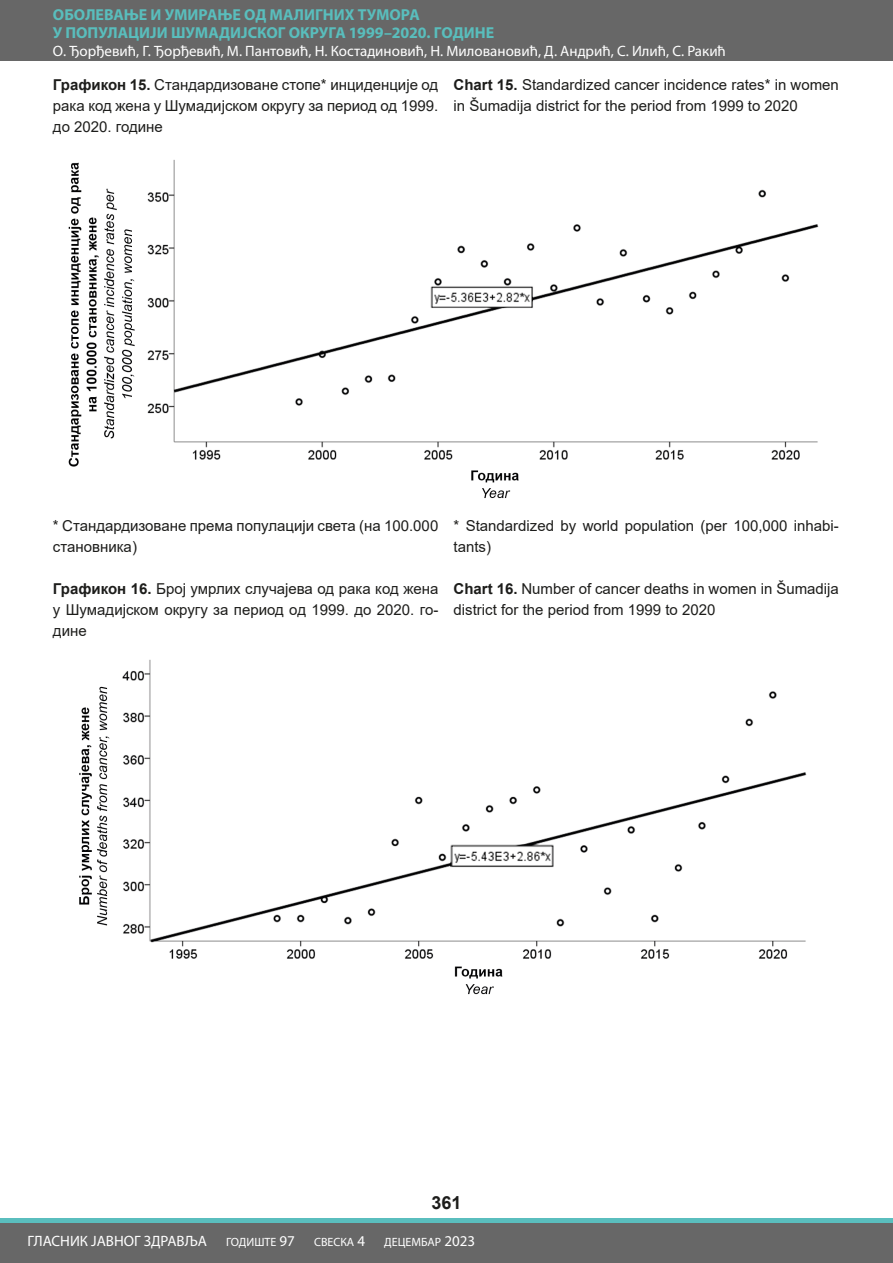
<style>
.page{position:relative;width:893px;height:1263px;background:#fff}
.page>*{position:absolute;margin:0;border:0;box-sizing:border-box;transform-origin:0 0}
.t1{font:700 18px "Arial";color:#1d1d1b}
.t2{font:700 15.9px "Myriad Pro";color:#59bebd}
.t3{font:15px/21px "Arial";color:#1d1d1b}
.t4{font:15px "Myriad Pro";color:#fff}
.t5{font:12px "Myriad Pro";color:#fff}
.s1{font-weight:700}
.s2{font-size:15px}
</style>
<div class="page">
<div style="left:0;top:1219px;width:893px;height:44px;background:#676767"></div>
<hr style="left:0;top:1219px;width:893px;height:4px;background:#5abebe">
<div style="left:0;top:0;width:893px;height:61px;background:#676767"></div>
<img style="left:79px;top:659px;width:728px;height:336px">
<img style="left:68px;top:160px;width:751px;height:339px">
<p class="t2" style="left:53px;top:5px;width:368px">ОБОЛЕВАЊЕ И УМИРАЊЕ ОД МАЛИГНИХ ТУМОРА</p>
<p class="t2" style="left:53px;top:23px;width:443px">У ПОПУЛАЦИЈИ ШУМАДИЈСКОГ ОКРУГА 1999–2020. ГОДИНЕ</p>
<p class="t4" style="left:53px;top:42px;width:674px">О. Ђорђевић, Г. Ђорђевић, М. Пантовић, Н. Костадиновић, Н. Миловановић, Д. Андрић, С. Илић, С. Ракић</p>
<p class="t3" style="left:53px;top:74px;width:387px;text-align:justify"><span class="s1">Графикон 15.</span> Стандардизоване стопе* инциденције од рака код жена у Шумадијском округу за период од 1999. до 2020. године</p>
<p class="t3" style="left:454px;top:74px;width:387px"><span class="s1">Chart 15.</span> Standardized cancer incidence rates* in women in Šumadija district for the period from 1999 to 2020</p>
<p class="t3" style="left:53px;top:515px;width:387px">* Стандардизоване према популацији света (на 100.000 становника)</p>
<p class="t3" style="left:53px;top:578px;width:387px;text-align:justify"><span class="s1">Графикон 16.</span> Број умрлих случајева од рака код жена у Шумадијском округу за период од 1999. до 2020. го&shy;дине</p>
<p class="t3" style="left:454px;top:515px;width:387px">* Standardized by world population (per 100,000 inhabi&shy;tants)</p>
<p class="t3" style="left:454px;top:578px;width:387px"><span class="s1">Chart 16.</span> Number of cancer deaths in women in Šumadija district for the period from 1999 to 2020</p>
<p class="t1" style="left:431px;top:1190px;width:32px">361</p>
<p class="t4" style="left:28px;top:1232px;width:181px">ГЛАСНИК ЈАВНОГ ЗДРАВЉА</p>
<p class="t5" style="left:226px;top:1235px;width:70px">ГОДИШТЕ <span class="s2">97</span></p>
<p class="t5" style="left:314px;top:1235px;width:53px">СВЕСКА <span class="s2">4</span></p>
<p class="t5" style="left:384px;top:1235px;width:92px">ДЕЦЕМБАР <span class="s2">2023</span></p>
</div>
